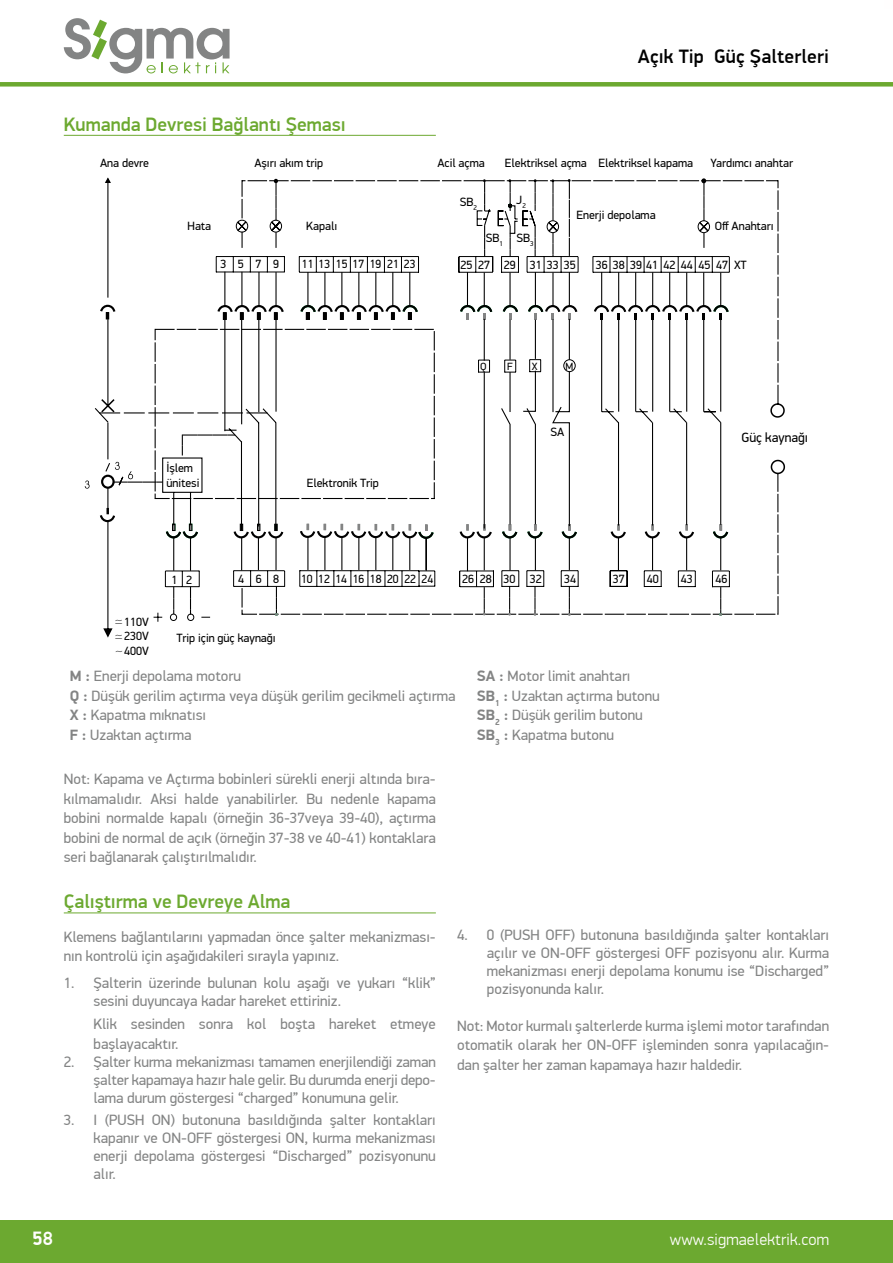
<style>
.page{position:relative;width:893px;height:1263px;background:#fff}
.page>*{position:absolute;margin:0;border:0;box-sizing:border-box;transform-origin:0 0}
.t1{font:500 19.5px "PF Din Display Pro";color:#6ca930}
.t2{font:500 19.5px "PF Din Display Pro";letter-spacing:.01em;color:#000}
.t3{font:700 19.5px "PF Din Display Pro";color:#fffefd}
.t4{font:300 16.5px "PF Din Display Pro";letter-spacing:.01em;color:#fffefd}
.t5{font:15px/19.5px "PF Din Display Pro";color:#838484}
.t6{font:13.5px "PF Din Display Pro";color:#000}
.t7{font:12px/14.4px "PF Din Display Pro";color:#000}
.t8{font:11.85px/15.3px "Humanist 777 BT Light B";color:#000;scale:.79 1}
.t9{font:10.5px "PF Din Display Pro";color:#000}
.s1{font-weight:700}
.s2{font-family:"Humanist 777 BT Light B";font-size:11.85px}
</style>
<div class="page">
<div style="left:0;top:82px;width:893px;height:5px;background:#6ca930"></div>
<svg style="left:64px;top:18px;width:166px;height:55px"></svg>
<div style="left:0;top:1220px;width:893px;height:43px;background:#6ca930"></div>
<hr style="left:64px;top:135px;width:372px;height:1px;background:#6ca930">
<svg style="left:285px;top:180px;width:500px;height:238px"></svg>
<svg style="left:242px;top:460px;width:543px;height:155px"></svg>
<svg style="left:508px;top:586px;width:3px;height:30px"></svg>
<svg style="left:483px;top:587px;width:3px;height:28px"></svg>
<svg style="left:275px;top:586px;width:3px;height:30px"></svg>
<svg style="left:701px;top:178px;width:5px;height:42px"></svg>
<svg style="left:551px;top:179px;width:3px;height:41px"></svg>
<svg style="left:568px;top:179px;width:3px;height:41px"></svg>
<svg style="left:534px;top:586px;width:2px;height:30px"></svg>
<svg style="left:568px;top:586px;width:3px;height:30px"></svg>
<svg style="left:719px;top:587px;width:3px;height:29px"></svg>
<svg style="left:210px;top:487px;width:291px;height:41px"></svg>
<svg style="left:476px;top:179px;width:60px;height:41px"></svg>
<svg style="left:95px;top:177px;width:190px;height:242px"></svg>
<svg style="left:104px;top:220px;width:606px;height:267px"></svg>
<svg style="left:85px;top:480px;width:5px;height:9px"></svg>
<svg style="left:100px;top:462px;width:110px;height:176px"></svg>
<svg style="left:501px;top:304px;width:229px;height:235px"></svg>
<hr style="left:64px;top:912px;width:372px;height:1px;background:#6ca930">
<h1 class="t1" style="left:64px;top:112px;width:284px">Kumanda Devresi Bağlantı Şeması</h1>
<p class="t7" style="left:100px;top:156px;width:51px">Ana devre</p>
<p class="t7" style="left:254px;top:156px;width:70px">Aşırı akım trip</p>
<p class="t7" style="left:188px;top:219px;width:25px">Hata</p>
<p class="t7" style="left:306px;top:219px;width:32px">Kapalı</p>
<h1 class="t2" style="left:638px;top:44px;width:193px">Açık Tip Güç Şalterleri</h1>
<p class="t7" style="left:437px;top:156px;width:49px">Acil açma</p>
<p class="t7" style="left:505px;top:156px;width:190px">Elektriksel açma Elektriksel kapama</p>
<p class="t7" style="left:710px;top:156px;width:84px">Yardımcı anahtar</p>
<p class="t7" style="left:460px;top:195px;width:19px">SB<sub>2</sub></p>
<p class="t7" style="left:486px;top:231px;width:49px">SB<sub>1</sub> SB<sub>3</sub></p>
<p class="t7" style="left:516px;top:192px;width:11px">J<sub>2</sub></p>
<p class="t7" style="left:576px;top:208px;width:81px">Enerji depolama</p>
<p class="t7" style="left:715px;top:219px;width:61px">Off Anahtarı</p>
<p class="t7" style="left:220px;top:257px;width:60px">3 5 7 9</p>
<p class="t7" style="left:302px;top:257px;width:115px">11 13 15 17 19 21 23</p>
<p class="t7" style="left:461px;top:258px;width:117px">25 27 29 31 33 35</p>
<p class="t7" style="left:596px;top:258px;width:152px">36 38 39 41 42 44 45 47 XT</p>
<p class="t7" style="left:166px;top:461px;width:35px">İşlem ünitesi</p>
<p class="t7" style="left:307px;top:476px;width:73px">Elektronik Trip</p>
<p class="t9" style="left:480px;top:360px;width:8px">Q</p>
<p class="t9" style="left:507px;top:360px;width:7px">F</p>
<p class="t9" style="left:532px;top:360px;width:7px">X</p>
<p class="t9" style="left:566px;top:360px;width:9px">M</p>
<p class="t7" style="left:550px;top:424px;width:15px">SA</p>
<p class="t6" style="left:742px;top:429px;width:68px">Güç kaynağı</p>
<p class="t7" style="left:171px;top:573px;width:22px">1 2</p>
<p class="t7" style="left:238px;top:572px;width:43px">4 6 8</p>
<p class="t7" style="left:301px;top:572px;width:134px">10 12 14 16 18 20 22 24</p>
<p class="t7" style="left:462px;top:572px;width:81px">26 28 30 32</p>
<p class="t7" style="left:564px;top:572px;width:13px">34</p>
<p class="t7" style="left:613px;top:572px;width:13px">37</p>
<p class="t7" style="left:647px;top:572px;width:13px">40</p>
<p class="t7" style="left:681px;top:572px;width:13px">43</p>
<p class="t7" style="left:715px;top:572px;width:13px">46</p>
<p class="t7" style="left:124px;top:615px;width:26px">110V<br>230V</p>
<p class="t8" style="left:115px;top:610px;width:11px">~_ ~_</p>
<p class="t5" style="left:70px;top:666px;width:387px"><span class="s1">M :</span> Enerji depolama motoru<br><span class="s1">Q :</span> Düşük gerilim açtırma veya düşük gerilim gecikmeli açtırma<br><span class="s1">X :</span> Kapatma mıknatısı<br><span class="s1">F :</span> Uzaktan açtırma</p>
<p class="t5" style="left:477px;top:666px;width:184px"><span class="s1">SA :</span> Motor limit anahtarı<br><span class="s1">SB</span><sub>1</sub> <span class="s1">:</span> Uzaktan açtırma butonu<br><span class="s1">SB</span><sub>2</sub> <span class="s1">:</span> Düşük gerilim butonu<br><span class="s1">SB</span><sub>3</sub> <span class="s1">:</span> Kapatma butonu</p>
<p class="t5" style="left:64px;top:769px;width:374px;text-align:justify">Not: Kapama ve Açtırma bobinleri sürekli enerji altında bıra&shy;kılmamalıdır. Aksi halde yanabilirler. Bu nedenle kapama bobini normalde kapalı (örneğin 36-37veya 39-40), açtırma bobini de normal de açık (örneğin 37-38 ve 40-41) kontaklara seri bağlanarak çalıştırılmalıdır.</p>
<h1 class="t1" style="left:64px;top:890px;width:228px">Çalıştırma ve Devreye Alma</h1>
<p class="t5" style="left:64px;top:927px;width:374px">Klemens bağlantılarını yapmadan önce şalter mekanizması&shy;nın kontrolü için aşağıdakileri sırayla yapınız.</p>
<p class="t5" style="left:94px;top:974px;width:344px;line-height:18px;text-indent:-30px">1. Şalterin üzerinde bulunan kolu aşağı ve yukarı “klik” sesini duyuncaya kadar hareket ettiriniz.</p>
<p class="t5" style="left:94px;top:1015px;width:344px">Klik sesinden sonra kol boşta hareket etmeye başlayacaktır.</p>
<p class="t5" style="left:94px;top:1053px;width:344px;line-height:18px;text-align:justify;text-indent:-30px">2. Şalter kurma mekanizması tamamen enerjilendiği zaman şalter kapamaya hazır hale gelir. Bu durumda enerji depo&shy;lama durum göstergesi “charged” konumuna gelir.</p>
<p class="t5" style="left:94px;top:1111px;width:344px;line-height:18px;text-align:justify;text-indent:-30px">3. I (PUSH ON) butonuna basıldığında şalter kontakları kapanır ve ON-OFF göstergesi ON, kurma mekanizması enerji depolama göstergesi “Discharged” pozisyonunu alır.</p>
<p class="t7" style="left:177px;top:631px;width:101px">Trip için güç kaynağı</p>
<p class="t7" style="left:115px;top:643px;width:35px"><span class="s2">~</span>400V</p>
<p class="t5" style="left:487px;top:926px;width:344px;line-height:18px;text-align:justify;text-indent:-30px">4. 0 (PUSH OFF) butonuna basıldığında şalter kontakları açılır ve ON-OFF göstergesi OFF pozisyonu alır. Kurma mekanizması enerji depolama konumu ise “Discharged” pozisyonunda kalır.</p>
<p class="t5" style="left:457px;top:1016px;width:374px;text-align:justify">Not: Motor kurmalı şalterlerde kurma işlemi motor tarafından otomatik olarak her ON-OFF işleminden sonra yapılacağın&shy;dan şalter her zaman kapamaya hazır haldedir.</p>
<h1 class="t3" style="left:32px;top:1227px;width:22px">58</h1>
<p class="t4" style="left:670px;top:1230px;width:161px">www.sigmaelektrik.com</p>
</div>
